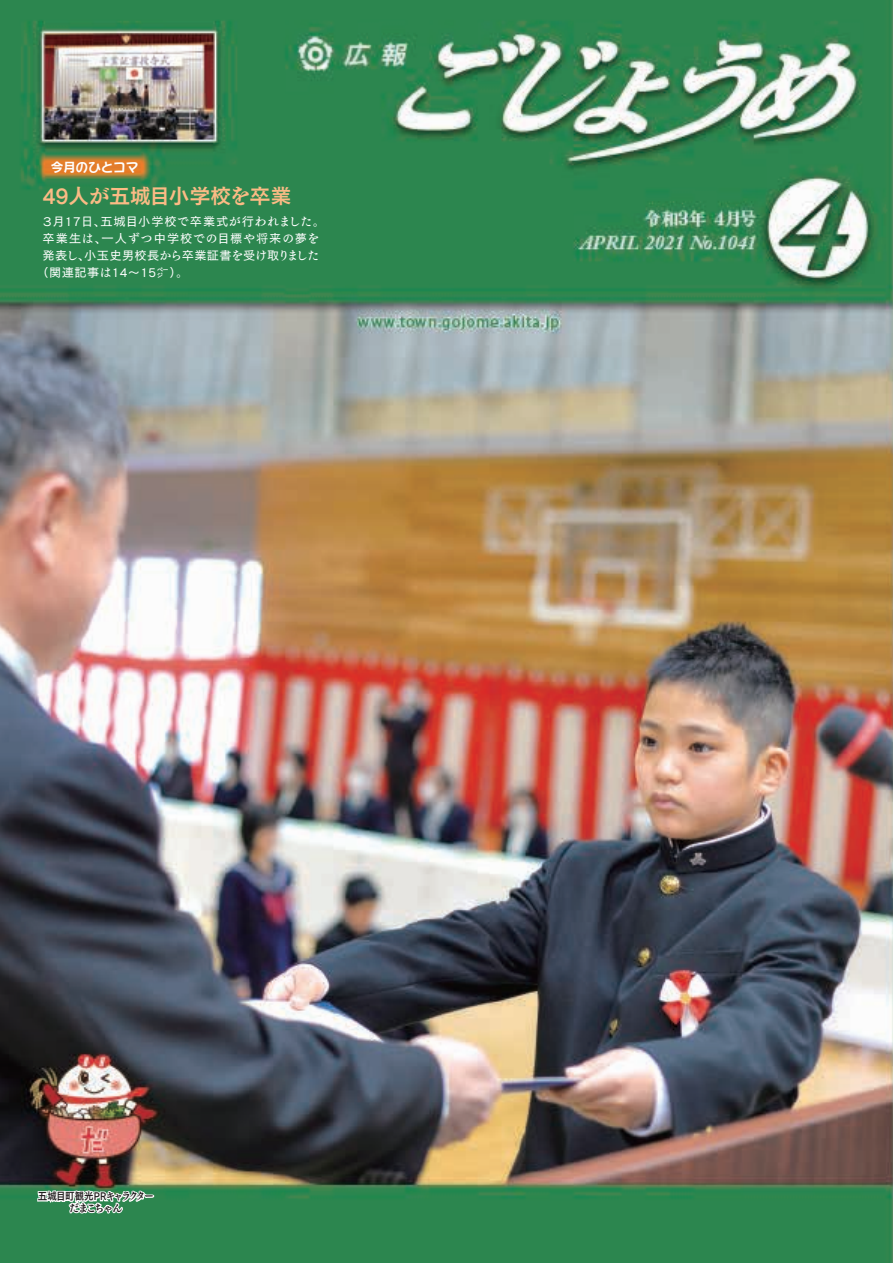
<style>
.page{position:relative;width:893px;height:1263px;background:#fff}
.page>*{position:absolute;margin:0;border:0;box-sizing:border-box;transform-origin:0 0}
.t1{font:21.3px "Antic Cezanne Pro DB";letter-spacing:-.02em;color:#fbbb85}
.t2{font:12.75px "Rodin Happy Pro B";letter-spacing:-.025em;color:#fff}
.t3{font:12.15px "Antic Cezanne Pro M";letter-spacing:.03em;color:#fff}
.t4{font:12.15px "Antic Cezanne Pro M";letter-spacing:-.01em;color:#fff}
.t5{font:12.15px "Antic Cezanne Pro M";letter-spacing:.055em;color:#fff}
.t6{font:10.65px "Antic Cezanne Pro DB";letter-spacing:-.07em;color:#231f20;scale:.9 1}
.t7{font:10.65px "Antic Cezanne Pro DB";letter-spacing:-.135em;color:#231f20}
</style>
<div class="page">
<img style="left:0;top:0;width:893px;height:1263px">
<svg style="left:36px;top:1164px;width:119px;height:87px"></svg>
<p class="t2" style="left:51px;top:159px;width:89px">今月のひとコマ</p>
<p class="t1" style="left:43px;top:183px;width:251px">49人が五城目小学校を卒業</p>
<p class="t3" style="left:41px;top:214px;width:285px">３月17日、五城目小学校で卒業式が行われました。</p>
<p class="t5" style="left:43px;top:231px;width:278px">卒業生は、一人ずつ中学校での目標や将来の夢を</p>
<p class="t4" style="left:43px;top:248px;width:278px">発表し、小玉史男校長から卒業証書を受け取りました</p>
<p class="t3" style="left:36px;top:265px;width:153px">（関連記事は14～15㌻）。</p>
<p class="t6" style="left:38px;top:1189px;width:130px">五城目町観光PRキャラクター</p>
<p class="t7" style="left:69px;top:1201px;width:56px">だまこちゃん</p>
</div>
